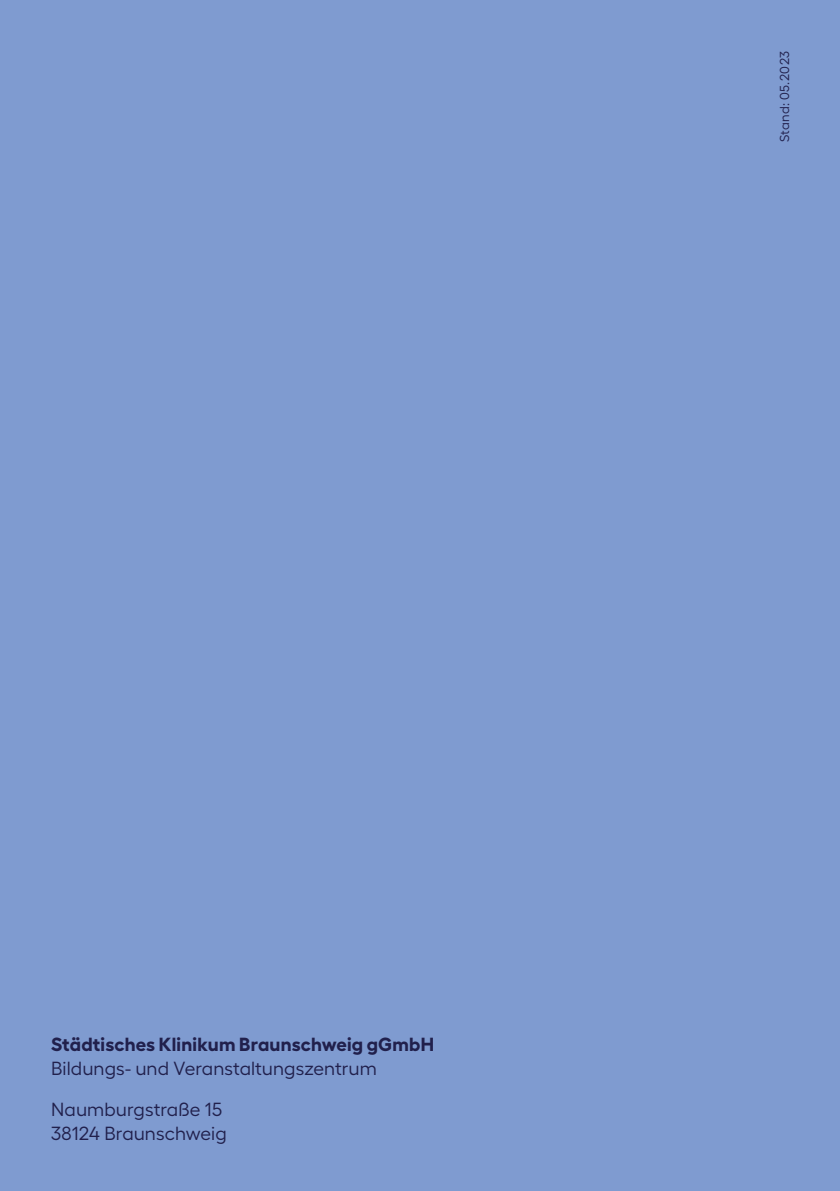
<style>
.page{position:relative;width:840px;height:1191px;background:#fff}
.page>*{position:absolute;margin:0;border:0;box-sizing:border-box;transform-origin:0 0}
.t1{font:19px/41px "Hellix";letter-spacing:.005em;color:#21204c}
.t2{font:700 19px "Hellix";letter-spacing:.01em;color:#21204c}
.t3{font:13px "Hellix";color:#21204c}
</style>
<div class="page">
<div style="left:0;top:0;width:839px;height:1191px;background:#7f9bd0"></div>
<p class="t3" style="left:774px;top:142px;width:93px;rotate:-90deg">Stand: 05.2023</p>
<p class="t2" style="left:51px;top:1029px;width:384px">Städtisches Klinikum Braunschweig gGmbH</p>
<p class="t1" style="left:51px;top:1046px;width:327px">Bildungs- und Veranstaltungszentrum<br>Naumburgstraße 15</p>
<p class="t1" style="left:51px;top:1111px;width:177px">38124 Braunschweig</p>
</div>
